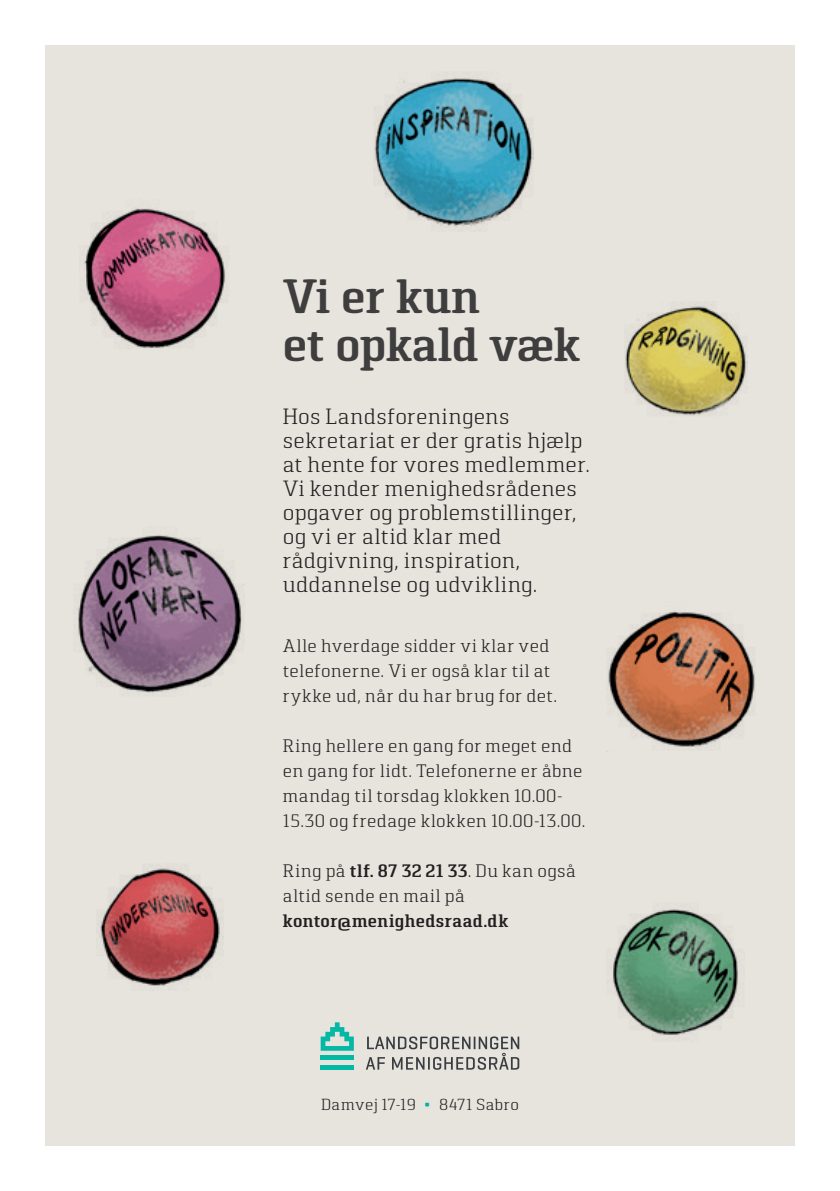
<style>
.page{position:relative;width:840px;height:1191px;background:#fff}
.page>*{position:absolute;margin:0;border:0;box-sizing:border-box;transform-origin:0 0}
.Ny_overskrif{font:600 48px/48px "Pancetta Serif Pro";letter-spacing:-.015em;color:#3e3e3f}
.Manchet{font:300 22px/24px "Pancetta Serif Pro";letter-spacing:.01em;color:#231f20}
.Brødtekst_2020{font:300 18px/25px "Pancetta Serif Pro";letter-spacing:.02em;color:#231f20}
.Brødtekst_2020-2{font:600 18px/25px "Pancetta Serif Pro";letter-spacing:.02em;color:#231f20}
.Brødtekst_2020-3{font:300 16px "Pancetta Serif Pro";letter-spacing:.025em;color:#231f20}
.s1{font-weight:300}
.s2{font-size:18px;color:#00b2a5}
</style>
<div class="page">
<div style="left:45px;top:45px;width:749px;height:1100px;background:#e7e3dd"></div>
<svg style="left:366px;top:1036px;width:153px;height:33px"></svg>
<div style="left:320px;top:1055px;width:33px;height:5px;background:#03b8a4"></div>
<hr style="left:320px;top:1065px;width:33px;height:4px;background:#03b8a4">
<svg style="left:320px;top:1022px;width:33px;height:28px"></svg>
<img style="left:373px;top:78px;width:160px;height:151px">
<img style="left:84px;top:208px;width:142px;height:141px">
<img style="left:77px;top:535px;width:165px;height:158px">
<img style="left:613px;top:909px;width:126px;height:127px">
<img style="left:606px;top:611px;width:149px;height:141px">
<img style="left:624px;top:303px;width:122px;height:113px">
<img style="left:98px;top:866px;width:124px;height:120px">
<p class="Ny_overskrif" style="left:283px;top:272px;width:299px">Vi er kun<br>et opkald væk</p>
<p class="Manchet" style="left:283px;top:405px;width:308px">Hos Landsforeningens sekretariat er der gratis hjælp at hente for vores medlemmer.<br>Vi kender menighedsrådenes opgaver og problemstillinger, og vi er altid klar med rådgivning, inspiration, uddannelse og udvikling.</p>
<p class="Brødtekst_2020" style="left:283px;top:633px;width:276px">Alle hverdage sidder vi klar ved telefonerne. Vi er også klar til at rykke ud, når du har brug for det.</p>
<p class="Brødtekst_2020" style="left:283px;top:733px;width:304px">Ring hellere en gang for meget end en gang for lidt. Telefonerne er åbne mandag til torsdag klokken 10.00- 15.30 og fredage klokken 10.00-13.00.</p>
<p class="Brødtekst_2020-2" style="left:283px;top:858px;width:294px"><span class="s1">Ring på</span> tlf. 87 32 21 33<span class="s1">. Du kan også altid sende en mail på </span>kontor@menighedsraad.dk</p>
<p class="Brødtekst_2020-3" style="left:321px;top:1095px;width:199px">Damvej 17-19 <span class="s2">•</span> 8471 Sabro</p>
</div>
